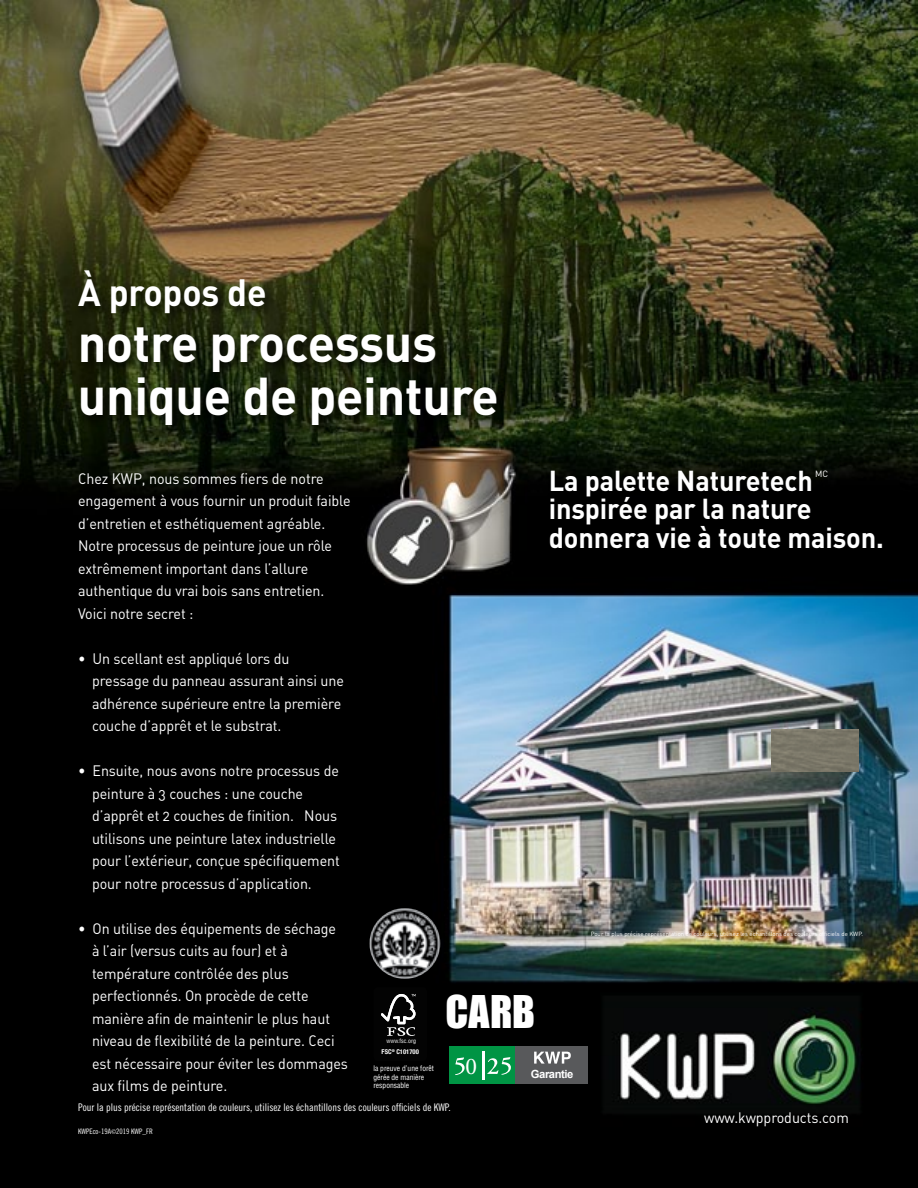
<style>
.page{position:relative;width:918px;height:1188px;background:#fff}
.page>*{position:absolute;margin:0;border:0;box-sizing:border-box;transform-origin:0 0}
.t1{font:700 52.5px/52.5px "DIN";letter-spacing:-.005em;color:#fff;scale:.95 1}
.t2{font:41.4px "Impact";color:#fff}
.t3{font:700 37.5px "DIN";letter-spacing:-.005em;color:#fff;scale:.95 1}
.t4{font:700 28.5px/28.5px "DIN";letter-spacing:-.005em;color:#fff;scale:.95 1}
.t5{font:24px "Minion Pro";color:#fff}
.t6{font:15px/22.5px "DIN Regular Alternate";letter-spacing:-.005em;color:#fff;scale:.95 1}
.t7{font:700 11.25px "Arial";letter-spacing:-.04em;color:#fff}
.t8{font:10.5px "Trade Gothic Cond Eighteen";color:#fff}
.t9{font:9px "DIN";color:#fff}
.t10{font:condensed 7.5px/8.1px "Helvetica";color:#fff}
.t11{font:7.5px "Trade Gothic Cond Eighteen";color:#fff}
.t12{font:700 condensed 6.6px "Helvetica Neue";color:#fff}
.t13{font:6px "DIN";color:#fff}
.t14{font:condensed 6px "Helvetica";color:#fff}
.s1{font-family:"Minion Pro"}
</style>
<div class="page">
<img style="left:0;top:0;width:918px;height:1188px">
<div style="left:78px;top:325px;width:432px;height:112px;background:#000;opacity:.75"></div>
<div style="left:75px;top:268px;width:202px;height:58px;background:#000;opacity:.75"></div>
<div style="left:547px;top:467px;width:348px;height:93px;background:#000"></div>
<div style="left:373px;top:987px;width:54px;height:74px;background:#030303;border-radius:5px"></div>
<svg style="left:381px;top:994px;width:35px;height:42px"></svg>
<div style="left:449px;top:1047px;width:66px;height:37px;background:#009444"></div>
<div style="left:515px;top:1047px;width:72px;height:37px;background:#58595b"></div>
<svg style="left:455px;top:1057px;width:10px;height:18px"></svg>
<svg style="left:487px;top:1057px;width:24px;height:18px"></svg>
<hr style="left:482px;top:1051px;width:2px;height:29px;background:#fff">
<svg style="left:534px;top:1052px;width:37px;height:12px"></svg>
<img style="left:369px;top:908px;width:71px;height:71px;border-radius:35px">
<img style="left:772px;top:730px;width:87px;height:42px">
<h3 class="t3" style="left:78px;top:268px;width:200px">À propos de</h3>
<h1 class="t1" style="left:78px;top:315px;width:445px">notre processus unique de peinture</h1>
<p class="t6" style="left:78px;top:467px;width:288px">Chez KWP, nous sommes fiers de notre engagement à vous fournir un produit faible d’entretien et esthétiquement agréable.<br>Notre processus de peinture joue un rôle extrêmement important dans l’allure authentique du vrai bois sans entretien.<br>Voici notre secret :</p>
<p class="t6" style="left:92px;top:647px;width:267px;text-indent:-14px">• Un scellant est appliqué lors du pressage du panneau assurant ainsi une adhérence supérieure entre la première couche d’apprêt et le substrat.</p>
<p class="t6" style="left:92px;top:759px;width:262px;text-indent:-14px">• Ensuite, nous avons notre processus de peinture à 3 couches : une couche d’apprêt et 2 couches de finition. Nous utilisons une peinture latex industrielle pour l’extérieur, conçue spécifiquement pour notre processus d’application.</p>
<p class="t6" style="left:92px;top:917px;width:271px;text-indent:-14px">• On utilise des équipements de séchage<br>à l’air (versus cuits au four) et à température contrôlée des plus perfectionnés. On procède de cette manière afin de maintenir le plus haut niveau de flexibilité de la peinture. Ceci est nécessaire pour éviter les dommages aux films de peinture.</p>
<p class="t9" style="left:815px;top:469px;width:15px">MC</p>
<h3 class="t4" style="left:549px;top:465px;width:354px">La palette Naturetech inspirée par la nature donnera vie à toute maison.</h3>
<p class="t13" style="left:591px;top:930px;width:274px">Pour la plus précise représentation de couleurs, utilisez les échantillons des couleurs officiels de KWP.</p>
<p class="t14" style="left:386px;top:1037px;width:31px">www.fsc.org</p>
<p class="t12" style="left:382px;top:1047px;width:39px">FSC<sup>®</sup> C101700</p>
<p class="t10" style="left:373px;top:1065px;width:62px">la preuve d’une forêt gérée de manière responsable</p>
<h2 class="t2" style="left:446px;top:980px;width:91px">CARB</h2>
<h3 class="t5" style="left:466px;top:1050px;width:13px">0</h3>
<p class="t7" style="left:531px;top:1066px;width:44px">Garantie</p>
<p class="t8" style="left:78px;top:1101px;width:374px">Pour la plus précise représentation de couleurs, utilisez les échantillons des couleurs officiels de KWP.</p>
<p class="t11" style="left:78px;top:1127px;width:76px">KWPEco-19A<span class="s1">©</span>2019 KWP_FR</p>
<p class="t6" style="left:704px;top:1106px;width:154px">www.kwpproducts.com</p>
</div>
